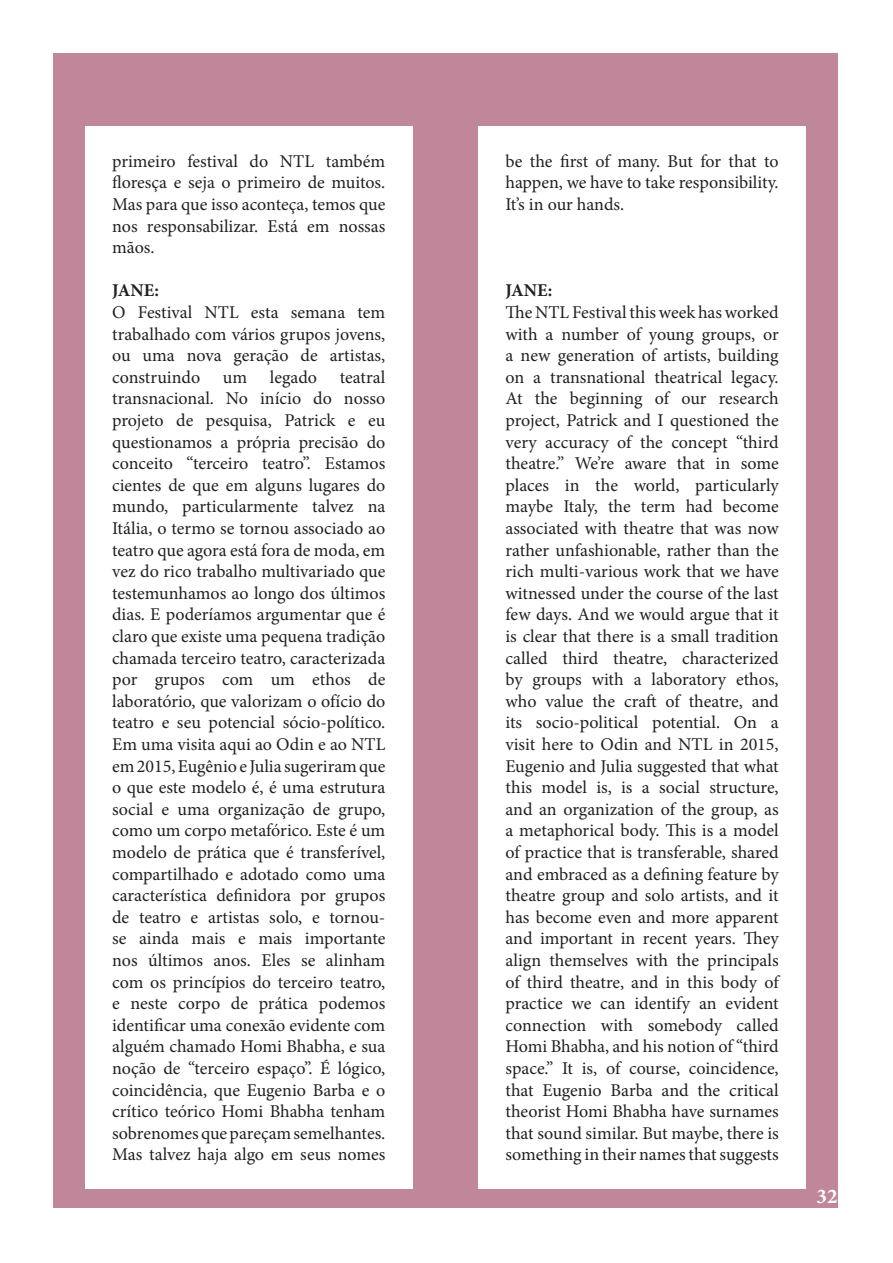
<style>
.page{position:relative;width:893px;height:1263px;background:#fff}
.page>*{position:absolute;margin:0;border:0;box-sizing:border-box;transform-origin:0 0}
.t1{font:700 21px "Minion Pro";color:#fff}
.t2{font:18px/21.6px "Minion Pro";letter-spacing:-.005em;color:#231f20;text-align:justify}
.t3{font:700 18px "Minion Pro";color:#231f20}
</style>
<div class="page">
<div style="left:53px;top:53px;width:785px;height:1155px;background:#c0879a"></div>
<div style="left:85px;top:127px;width:327px;height:1062px;background:#fff"></div>
<div style="left:478px;top:127px;width:328px;height:1062px;background:#fff"></div>
<p class="t2" style="left:112px;top:150px;width:275px">primeiro festival do NTL também floresça e seja o primeiro de muitos.<br>Mas para que isso aconteça, temos que nos responsabilizar. Está em nossas mãos.</p>
<p class="t3" style="left:112px;top:278px;width:48px">JANE:</p>
<p class="t2" style="left:112px;top:301px;width:275px">O Festival NTL esta semana tem trabalhado com vários grupos jovens, ou uma nova geração de artistas, construindo</p>
<p class="t2" style="left:112px;top:366px;width:275px;text-indent:228px">teatral transnacional. No início do nosso projeto de pesquisa, Patrick e eu questionamos a própria precisão do conceito “terceiro teatro”. Estamos cientes de que em alguns lugares do mundo, particularmente talvez na Itália, o termo se tornou associado ao teatro que agora está fora de moda, em vez do rico trabalho multivariado que testemunhamos ao longo dos últimos dias. E poderíamos argumentar que é claro que existe uma pequena tradição chamada terceiro teatro, caracterizada por grupos com um ethos de laboratório, que valorizam o ofício do teatro e seu potencial sócio-político.<br>Em uma visita aqui ao Odin e ao NTL em 2015, Eugênio e Julia sugeriram que o que este modelo é, é uma estrutura social e uma organização de grupo, como um corpo metafórico. Este é um modelo de prática que é transferível, compartilhado e adotado como uma característica definidora por grupos de teatro e artistas solo, e tornou&shy;se ainda mais e mais importante nos últimos anos. Eles se alinham com os princípios do terceiro teatro, e neste corpo de prática podemos identificar uma conexão evidente com alguém chamado Homi Bhabha, e sua noção de “terceiro espaço”. É lógico, coincidência, que Eugenio Barba e o crítico teórico Homi Bhabha tenham sobrenomes que pareçam semelhantes.<br>Mas talvez haja algo em seus nomes</p>
<p class="t2" style="left:223px;top:366px;width:26px">um</p>
<p class="t2" style="left:270px;top:366px;width:49px">legado</p>
<p class="t2" style="left:505px;top:150px;width:275px">be the first of many. But for that to happen, we have to take responsibility.<br>It’s in our hands.</p>
<p class="t3" style="left:505px;top:278px;width:48px">JANE:</p>
<p class="t2" style="left:505px;top:301px;width:275px">The NTL Festival this week has worked with a number of young groups, or a new generation of artists, building on a transnational theatrical legacy.<br>At the beginning of our research project, Patrick and I questioned the very accuracy of the concept “third theatre.” We’re aware that in some places in the world, particularly maybe Italy, the term had become associated with theatre that was now rather unfashionable, rather than the rich multi-various work that we have witnessed under the course of the last few days. And we would argue that it is clear that there is a small tradition called third theatre, characterized by groups with a laboratory ethos, who value the craft of theatre, and its socio-political potential. On a visit here to Odin and NTL in 2015, Eugenio and Julia suggested that what this model is, is a social structure, and an organization of the group, as a metaphorical body. This is a model of practice that is transferable, shared and embraced as a defining feature by theatre group and solo artists, and it has become even and more apparent and important in recent years. They align themselves with the principals of third theatre, and in this body of practice we can identify an evident connection with somebody called Homi Bhabha, and his notion of “third space.” It is, of course, coincidence, that Eugenio Barba and the critical theorist Homi Bhabha have surnames that sound similar. But maybe, there is something in their names that suggests</p>
<p class="t1" style="left:817px;top:1182px;width:22px">32</p>
</div>
